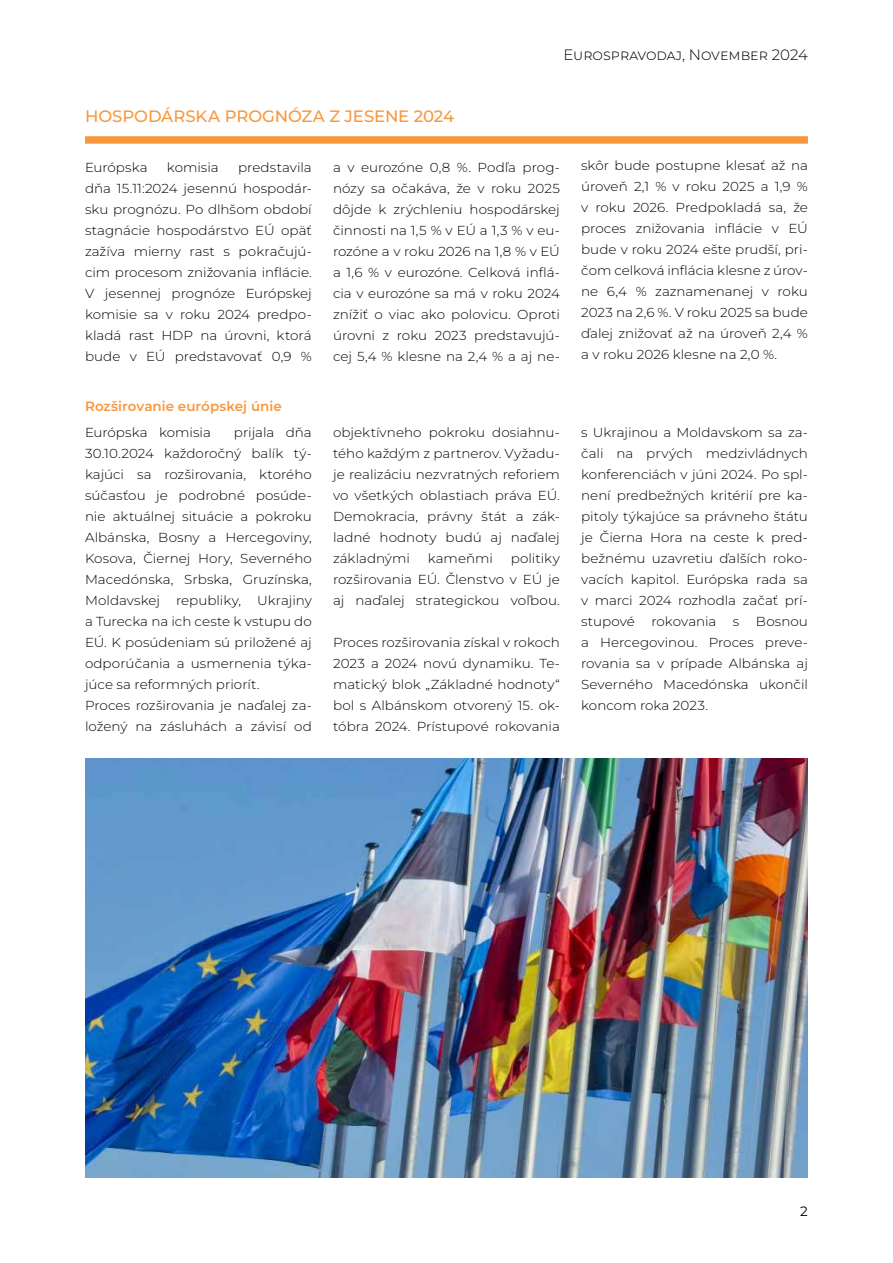
<style>
.page{position:relative;width:893px;height:1263px;background:#fff}
.page>*{position:absolute;margin:0;border:0;box-sizing:border-box;transform-origin:0 0}
.t1{font:500 16.5px "Montserrat";letter-spacing:-.005em;color:#f8983e}
.t2{font:300 15px "Montserrat";color:#000}
.t3{font:600 13.5px "Montserrat";color:#f8983e}
.t4{font:13.5px "Montserrat";color:#000}
.t5{font:300 13.05px/21px "Montserrat";color:#000;text-align:justify;scale:1.04 1}
</style>
<div class="page">
<div style="left:85px;top:136px;width:723px;height:8px;background:#f8983e"></div>
<img style="left:85px;top:758px;width:723px;height:420px">
<p class="t1" style="left:85px;top:105px;width:371px">HOSPODÁRSKA PROGNÓZA Z JESENE 2024</p>
<p class="t2" style="left:563px;top:45px;width:246px">Eurospravodaj, November 2024</p>
<p class="t5" style="left:85px;top:157px;width:220px;text-indent:153px">predstavila dňa 15.11:2024 jesennú hospodár&shy;sku prognózu. Po dlhšom období stagnácie hospodárstvo EÚ opäť zažíva mierny rast s pokračujú&shy;cim procesom znižovania inflácie.<br>V jesennej prognóze Európskej komisie sa v roku 2024 predpo&shy;kladá rast HDP na úrovni, ktorá bude v EÚ predstavovať 0,9 %</p>
<p class="t5" style="left:85px;top:157px;width:62px">Európska</p>
<p class="t5" style="left:167px;top:157px;width:51px">komisia</p>
<p class="t5" style="left:333px;top:157px;width:220px">a v eurozóne 0,8 %. Podľa prog&shy;nózy sa očakáva, že v roku 2025 dôjde k zrýchleniu hospodárskej činnosti na 1,5 % v EÚ a 1,3 % v eu&shy;rozóne a v roku 2026 na 1,8 % v EÚ a 1,6 % v eurozóne. Celková inflá&shy;cia v eurozóne sa má v roku 2024 znížiť o viac ako polovicu. Oproti úrovni z roku 2023 predstavujú&shy;cej 5,4 % klesne na 2,4 % a aj ne-</p>
<p class="t5" style="left:581px;top:155px;width:220px">skôr bude postupne klesať až na úroveň 2,1 % v roku 2025 a 1,9 % v roku 2026. Predpokladá sa, že proces znižovania inflácie v EÚ bude v roku 2024 ešte prudší, pri&shy;čom celková inflácia klesne z úrov&shy;ne 6,4 % zaznamenanej v roku 2023 na 2,6 %. V roku 2025 sa bude ďalej znižovať až na úroveň 2,4 % a v roku 2026 klesne na 2,0 %.</p>
<p class="t3" style="left:85px;top:397px;width:198px">Rozširovanie európskej únie</p>
<p class="t5" style="left:85px;top:422px;width:220px;text-align:left;text-indent:149px">prijala dňa<br>30.10.2024 každoročný balík tý&shy;kajúci sa rozširovania, ktorého súčasťou je podrobné posúde&shy;nie aktuálnej situácie a pokroku<br>Albánska, Bosny a Hercegoviny,<br>Kosova, Čiernej Hory, Severného<br>Macedónska, Srbska, Gruzínska,<br>Moldavskej republiky, Ukrajiny a Turecka na ich ceste k vstupu do<br>EÚ. K posúdeniam sú priložené aj odporúčania a usmernenia týka&shy;júce sa reformných priorít.<br>Proces rozširovania je naďalej za&shy;ložený na zásluhách a závisí od</p>
<p class="t5" style="left:85px;top:422px;width:122px">Európska komisia</p>
<p class="t5" style="left:333px;top:422px;width:220px">objektívneho pokroku dosiahnu&shy;tého každým z partnerov. Vyžadu&shy;je realizáciu nezvratných reforiem vo všetkých oblastiach práva EÚ.<br>Demokracia, právny štát a zák&shy;ladné hodnoty budú aj naďalej základnými</p>
<p class="t5" style="left:333px;top:548px;width:220px;text-indent:178px">politiky rozširovania EÚ. Členstvo v EÚ je aj naďalej strategickou voľbou.</p>
<p class="t5" style="left:333px;top:632px;width:220px">Proces rozširovania získal v rokoch 2023 a 2024 novú dynamiku. Te&shy;matický blok „Základné hodnoty“ bol s Albánskom otvorený 15. ok&shy;tóbra 2024. Prístupové rokovania</p>
<p class="t5" style="left:428px;top:548px;width:64px">kameňmi</p>
<p class="t5" style="left:581px;top:422px;width:220px">s Ukrajinou a Moldavskom sa za&shy;čali na prvých medzivládnych konferenciách v júni 2024. Po spl&shy;není predbežných kritérií pre ka&shy;pitoly týkajúce sa právneho štátu je Čierna Hora na ceste k pred&shy;bežnému uzavretiu ďalších roko&shy;vacích kapitol. Európska rada sa v marci 2024 rozhodla začať prí&shy;stupové</p>
<p class="t5" style="left:651px;top:611px;width:64px">rokovania</p>
<p class="t5" style="left:733px;top:611px;width:8px">s</p>
<p class="t5" style="left:581px;top:611px;width:220px;text-indent:175px">Bosnou a Hercegovinou. Proces preve&shy;rovania sa v prípade Albánska aj Severného Macedónska ukončil koncom roka 2023.</p>
<p class="t4" style="left:800px;top:1202px;width:9px">2</p>
</div>
